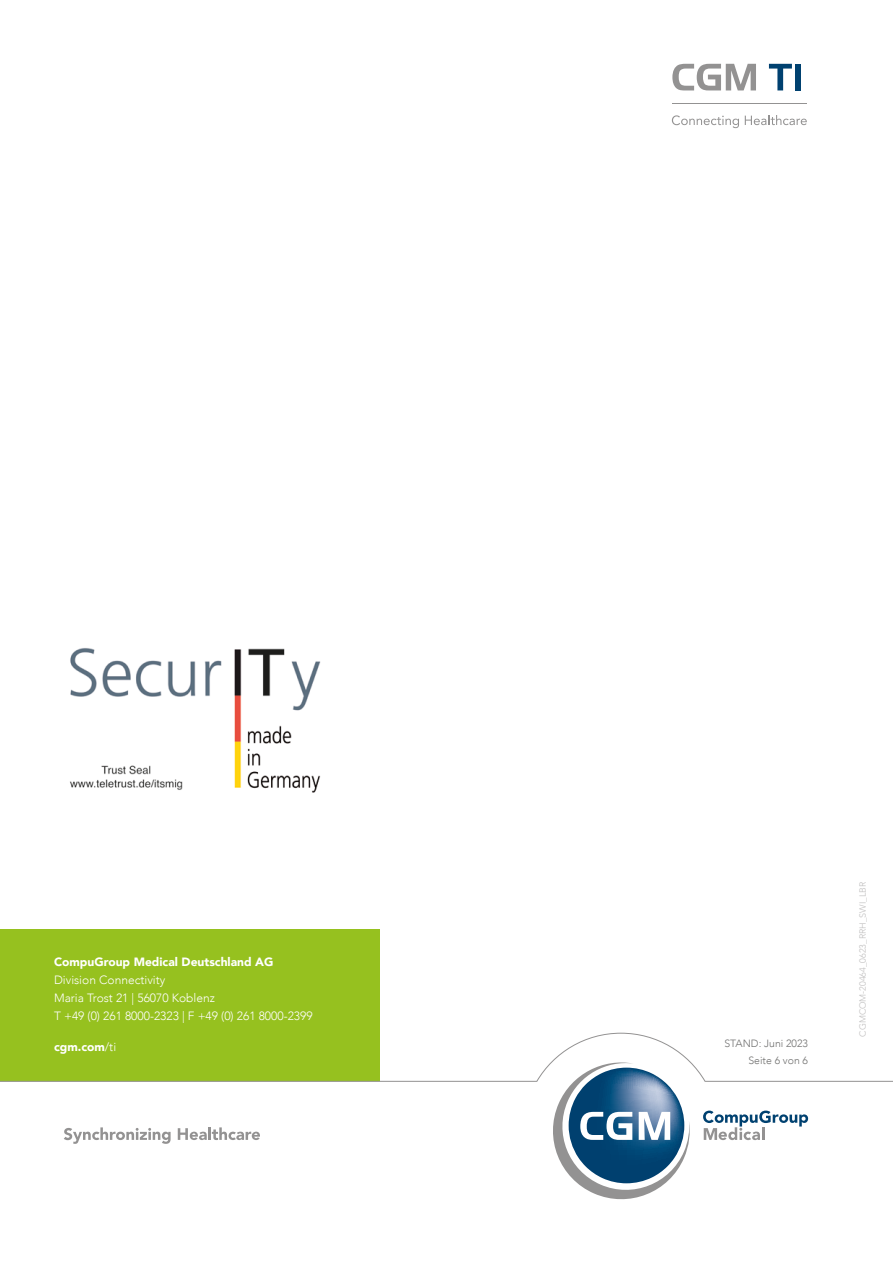
<style>
.page{position:relative;width:893px;height:1263px;background:#fff}
.page>*{position:absolute;margin:0;border:0;box-sizing:border-box;transform-origin:0 0}
.t1{font:300 12px/18px "Avenir";color:#fff}
.t2{font:900 12px "Avenir";color:#fff}
.t3{font:300 10.5px/16.5px "Avenir";color:#70706f;text-align:right}
.t4{font:300 9px "Avenir";color:#c1c0c0}
.s1{font-weight:300}
</style>
<div class="page">
<div style="left:0;top:929px;width:379px;height:168px;background:#96c11f"></div>
<svg style="left:0;top:1032px;width:893px;height:168px"></svg>
<hr style="left:672px;top:104px;width:135px;height:1px;background:#939292">
<svg style="left:672px;top:115px;width:67px;height:13px"></svg>
<svg style="left:745px;top:115px;width:62px;height:10px"></svg>
<svg style="left:672px;top:64px;width:84px;height:26px"></svg>
<svg style="left:769px;top:64px;width:23px;height:26px"></svg>
<div style="left:795px;top:64px;width:5px;height:26px;background:#004170"></div>
<img style="left:70px;top:648px;width:251px;height:145px">
<p class="t2" style="left:54px;top:952px;width:221px">CompuGroup Medical Deutschland AG</p>
<p class="t1" style="left:54px;top:971px;width:260px">Division Connectivity<br>Maria Trost 21 | 56070 Koblenz<br>T +49 (0) 261 8000-2323 | F +49 (0) 261 8000-2399</p>
<p class="t2" style="left:54px;top:1037px;width:64px">cgm.com<span class="s1">/ti</span></p>
<p class="t3" style="left:724px;top:1035px;width:85px">STAND: Juni 2023<br>Seite 6 von 6</p>
<p class="t4" style="left:857px;top:1037px;width:156px;rotate:-90deg">CGMCOM-20464_0623_RRH_SWI_LBR</p>
</div>
